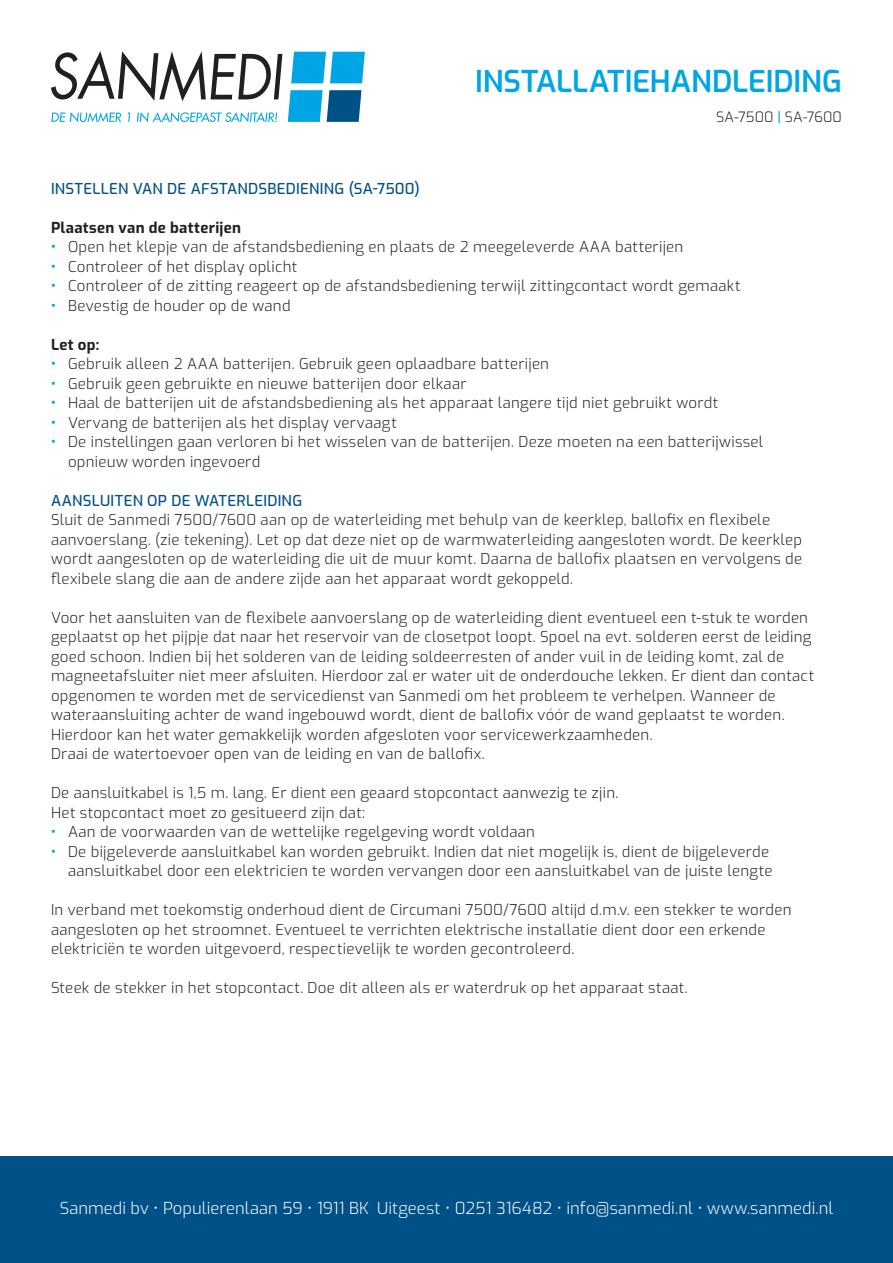
<style>
.page{position:relative;width:893px;height:1263px;background:#fff}
.page>*{position:absolute;margin:0;border:0;box-sizing:border-box;transform-origin:0 0}
.t1{font:600 30px "Exo";letter-spacing:-.005em;color:#00a5e3}
.t2{font:300 16.5px "Exo";letter-spacing:.005em;color:#fff}
.t3{font:300 15px/19.5px "Exo";letter-spacing:.02em;color:#231f20}
.t4{font:500 15px "Exo";letter-spacing:.02em;color:#005187}
.t5{font:700 15px "Exo";letter-spacing:.02em;color:#231f20}
.t6{font:300 14.25px "Exo";letter-spacing:.005em;color:#231f20}
.s1{font-weight:500;color:#00a5e3}
.s2{font-weight:700;color:#00a5e3}
</style>
<div class="page">
<svg style="left:51px;top:51px;width:231px;height:50px"></svg>
<svg style="left:291px;top:52px;width:74px;height:31px;background:#22b1e6"></svg>
<svg style="left:288px;top:90px;width:73px;height:32px;background:#218cbe"></svg>
<svg style="left:51px;top:112px;width:227px;height:10px"></svg>
<div style="left:0;top:1157px;width:893px;height:106px;background:#005187"></div>
<h1 class="t1" style="left:475px;top:59px;width:368px">INSTALLATIEHANDLEIDING</h1>
<p class="t6" style="left:716px;top:107px;width:127px">SA-7500 <span class="s1">|</span> SA-7600</p>
<p class="t4" style="left:51px;top:177px;width:370px">INSTELLEN VAN DE AFSTANDSBEDIENING (SA-7500)</p>
<p class="t5" style="left:51px;top:216px;width:191px">Plaatsen van de batterijen</p>
<p class="t3" style="left:51px;top:236px;width:634px"><span class="s2">•</span> Open het klepje van de afstandsbediening en plaats de 2 meegeleverde AAA batterijen</p>
<p class="t3" style="left:51px;top:256px;width:248px"><span class="s2">•</span> Controleer of het display oplicht</p>
<p class="t3" style="left:51px;top:275px;width:691px"><span class="s2">•</span> Controleer of de zitting reageert op de afstandsbediening terwijl zittingcontact wordt gemaakt</p>
<p class="t3" style="left:51px;top:295px;width:241px"><span class="s2">•</span> Bevestig de houder op de wand</p>
<p class="t5" style="left:51px;top:333px;width:50px">Let op:</p>
<p class="t3" style="left:51px;top:353px;width:500px"><span class="s2">•</span> Gebruik alleen 2 AAA batterijen. Gebruik geen oplaadbare batterijen</p>
<p class="t3" style="left:51px;top:373px;width:417px"><span class="s2">•</span> Gebruik geen gebruikte en nieuwe batterijen door elkaar</p>
<p class="t3" style="left:51px;top:392px;width:669px"><span class="s2">•</span> Haal de batterijen uit de afstandsbediening als het apparaat langere tijd niet gebruikt wordt</p>
<p class="t3" style="left:51px;top:412px;width:347px"><span class="s2">•</span> Vervang de batterijen als het display vervaagt</p>
<p class="t3" style="left:68px;top:431px;width:697px;text-indent:-17px"><span class="s2">•</span> De instellingen gaan verloren bi het wisselen van de batterijen. Deze moeten na een batterijwissel opnieuw worden ingevoerd</p>
<p class="t4" style="left:51px;top:489px;width:253px">AANSLUITEN OP DE WATERLEIDING</p>
<p class="t3" style="left:51px;top:509px;width:753px">Sluit de Sanmedi 7500/7600 aan op de waterleiding met behulp van de keerklep, ballofix en flexibele aanvoerslang. (zie tekening). Let op dat deze niet op de warmwaterleiding aangesloten wordt. De keerklep wordt aangesloten op de waterleiding die uit de muur komt. Daarna de ballofix plaatsen en vervolgens de flexibele slang die aan de andere zijde aan het apparaat wordt gekoppeld.</p>
<p class="t3" style="left:51px;top:607px;width:765px">Voor het aansluiten van de flexibele aanvoerslang op de waterleiding dient eventueel een t-stuk te worden geplaatst op het pijpje dat naar het reservoir van de closetpot loopt. Spoel na evt. solderen eerst de leiding goed schoon. Indien bij het solderen van de leiding soldeerresten of ander vuil in de leiding komt, zal de magneetafsluiter niet meer afsluiten. Hierdoor zal er water uit de onderdouche lekken. Er dient dan contact opgenomen te worden met de servicedienst van Sanmedi om het probleem te verhelpen. Wanneer de wateraansluiting achter de wand ingebouwd wordt, dient de ballofix vóór de wand geplaatst te worden.<br>Hierdoor kan het water gemakkelijk worden afgesloten voor servicewerkzaamheden.<br>Draai de watertoevoer open van de leiding en van de ballofix.</p>
<p class="t3" style="left:51px;top:782px;width:569px">De aansluitkabel is 1,5 m. lang. Er dient een geaard stopcontact aanwezig te zjin.<br>Het stopcontact moet zo gesitueerd zijn dat:</p>
<p class="t3" style="left:51px;top:821px;width:486px"><span class="s2">•</span> Aan de voorwaarden van de wettelijke regelgeving wordt voldaan</p>
<p class="t3" style="left:51px;top:841px;width:723px;text-align:right"><span class="s2">•</span> De bijgeleverde aansluitkabel kan worden gebruikt. Indien dat niet mogelijk is, dient de bijgeleverde aansluitkabel door een elektricien te worden vervangen door een aansluitkabel van de juiste lengte</p>
<p class="t3" style="left:51px;top:899px;width:742px">In verband met toekomstig onderhoud dient de Circumani 7500/7600 altijd d.m.v. een stekker te worden aangesloten op het stroomnet. Eventueel te verrichten elektrische installatie dient door een erkende elektriciën te worden uitgevoerd, respectievelijk te worden gecontroleerd.</p>
<p class="t3" style="left:51px;top:977px;width:638px">Steek de stekker in het stopcontact. Doe dit alleen als er waterdruk op het apparaat staat.</p>
<p class="t2" style="left:60px;top:1196px;width:775px">Sanmedi bv • Populierenlaan 59 • 1911 BK Uitgeest • 0251 316482 • info@sanmedi.nl • www.sanmedi.nl</p>
</div>
